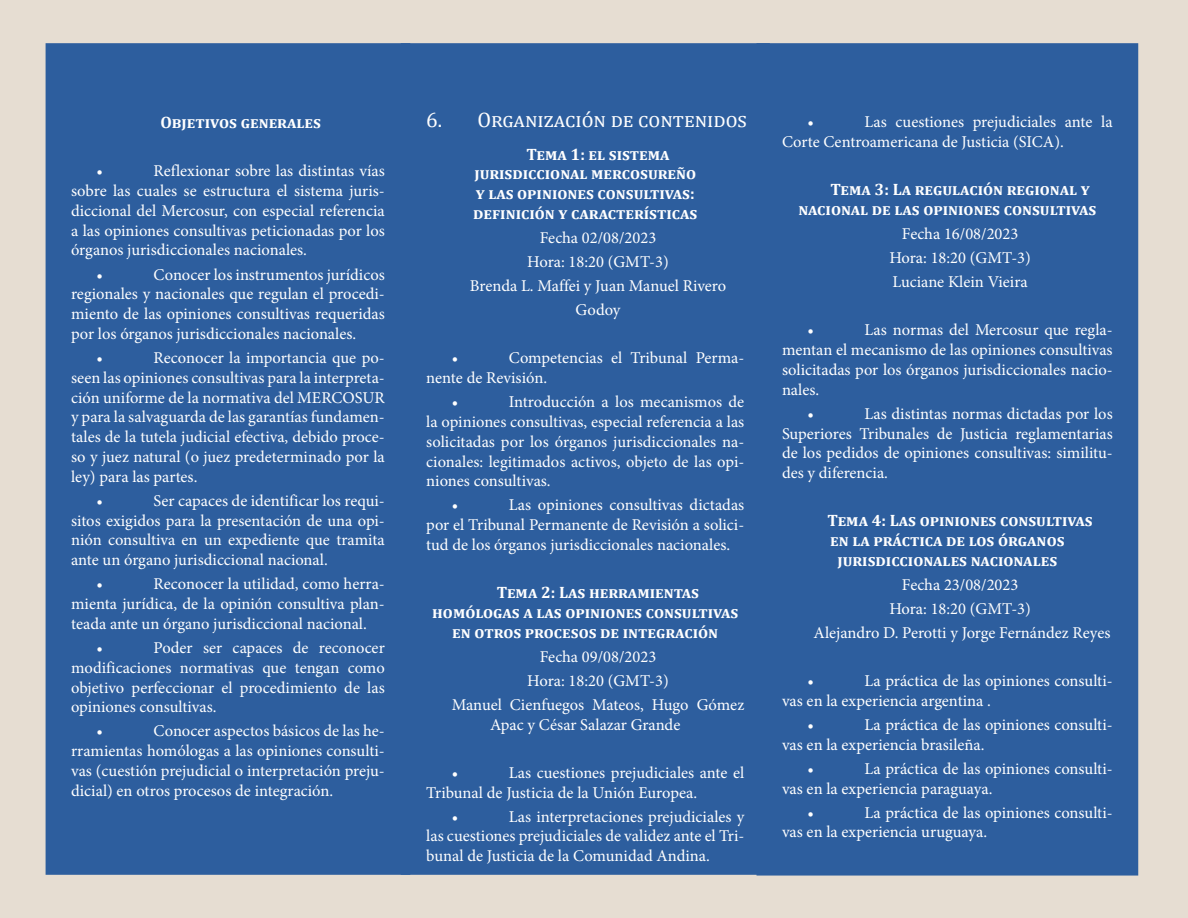
<style>
.page{position:relative;width:1188px;height:918px;background:#e6ddd2}
.page>*{position:absolute;margin:0;border:0;box-sizing:border-box;transform-origin:0 0}
.título_capítulo{font:21px "Cambria";color:#fff}
.parrafo_comun{font:16.5px/19.8px "Minion Pro";color:#fff;text-align:justify}
.Sub_título{font:700 16.5px/19.8px "Cambria";color:#fff}
</style>
<div class="page">
<div style="left:46px;top:43px;width:355px;height:832px;background:#2d5e9e"></div>
<div style="left:401px;top:43px;width:356px;height:832px;background:#2d5e9e"></div>
<div style="left:757px;top:43px;width:381px;height:833px;background:#2d5e9e"></div>
<p class="Sub_título" style="left:160px;top:112px;width:162px">Objetivos generales</p>
<p class="parrafo_comun" style="left:71px;top:161px;width:315px;text-indent:82px">Reflexionar sobre las distintas vías sobre las cuales se estructura el sistema juris&shy;diccional del Mercosur, con especial referencia a las opiniones consultivas peticionadas por los órganos jurisdiccionales nacionales.</p>
<p class="parrafo_comun" style="left:97px;top:264px;width:8px">•</p>
<p class="parrafo_comun" style="left:97px;top:161px;width:8px">•</p>
<p class="parrafo_comun" style="left:71px;top:264px;width:315px;text-indent:82px">Conocer los instrumentos jurídicos regionales y nacionales que regulan el procedi&shy;miento de las opiniones consultivas requeridas por los órganos jurisdiccionales nacionales.</p>
<p class="parrafo_comun" style="left:97px;top:348px;width:8px">•</p>
<p class="parrafo_comun" style="left:71px;top:348px;width:315px;text-indent:82px">Reconocer la importancia que po&shy;seen las opiniones consultivas para la interpreta&shy;ción uniforme de la normativa del MERCOSUR y para la salvaguarda de las garantías fundamen&shy;tales de la tutela judicial efectiva, debido proce&shy;so y juez natural (o juez predeterminado por la ley) para las partes.</p>
<p class="parrafo_comun" style="left:97px;top:491px;width:8px">•</p>
<p class="parrafo_comun" style="left:71px;top:491px;width:315px;text-indent:82px">Ser capaces de identificar los requi&shy;sitos exigidos para la presentación de una opi&shy;nión consultiva en un expediente que tramita ante un órgano jurisdiccional nacional.</p>
<p class="parrafo_comun" style="left:97px;top:574px;width:8px">•</p>
<p class="parrafo_comun" style="left:71px;top:574px;width:315px;text-indent:82px">Reconocer la utilidad, como herra&shy;mienta jurídica, de la opinión consultiva plan&shy;teada ante un órgano jurisdiccional nacional.</p>
<p class="parrafo_comun" style="left:97px;top:638px;width:8px">•</p>
<p class="parrafo_comun" style="left:71px;top:638px;width:315px;text-indent:82px">Poder ser capaces de reconocer modificaciones normativas que tengan como objetivo perfeccionar el procedimiento de las opiniones consultivas.</p>
<p class="parrafo_comun" style="left:97px;top:721px;width:8px">•</p>
<p class="parrafo_comun" style="left:71px;top:721px;width:315px;text-indent:82px">Conocer aspectos básicos de las he&shy;rramientas homólogas a las opiniones consulti&shy;vas (cuestión prejudicial o interpretación preju&shy;dicial) en otros procesos de integración.</p>
<p class="título_capítulo" style="left:426px;top:108px;width:322px">6. Organización de contenidos</p>
<p class="Sub_título" style="left:473px;top:144px;width:226px;text-indent:53px">Tema 1: el sistema jurisdiccional mercosureño y las opiniones consultivas: definición y características</p>
<p class="parrafo_comun" style="left:540px;top:228px;width:118px">Fecha 02/08/2023</p>
<p class="parrafo_comun" style="left:527px;top:252px;width:143px">Hora: 18:20 (GMT-3)</p>
<p class="parrafo_comun" style="left:470px;top:276px;width:258px">Brenda L. Maffei y Juan Manuel Rivero</p>
<p class="parrafo_comun" style="left:576px;top:300px;width:46px">Godoy</p>
<p class="parrafo_comun" style="left:452px;top:348px;width:8px">•</p>
<p class="parrafo_comun" style="left:426px;top:348px;width:319px;text-indent:82px">Competencias el Tribunal Perma&shy;nente de Revisión.</p>
<p class="parrafo_comun" style="left:452px;top:392px;width:8px">•</p>
<p class="parrafo_comun" style="left:426px;top:392px;width:319px;text-indent:82px">Introducción a los mecanismos de la opiniones consultivas, especial referencia a las solicitadas por los órganos jurisdiccionales na&shy;cionales: legitimados activos, objeto de las opi&shy;niones consultivas.</p>
<p class="parrafo_comun" style="left:452px;top:495px;width:8px">•</p>
<p class="parrafo_comun" style="left:426px;top:495px;width:319px;text-indent:82px">Las opiniones consultivas dictadas por el Tribunal Permanente de Revisión a solici&shy;tud de los órganos jurisdiccionales nacionales.</p>
<p class="Sub_título" style="left:497px;top:582px;width:204px">Tema 2: Las herramientas</p>
<p class="Sub_título" style="left:432px;top:602px;width:308px">homólogas a las opiniones consultivas</p>
<p class="Sub_título" style="left:452px;top:622px;width:267px">en otros procesos de integración</p>
<p class="parrafo_comun" style="left:540px;top:647px;width:118px">Fecha 09/08/2023</p>
<p class="parrafo_comun" style="left:527px;top:671px;width:143px">Hora: 18:20 (GMT-3)</p>
<p class="parrafo_comun" style="left:490px;top:695px;width:256px;text-indent:-38px">Manuel Cienfuegos Mateos, Hugo Gómez<br>Apac y César Salazar Grande</p>
<p class="parrafo_comun" style="left:452px;top:763px;width:8px">•</p>
<p class="parrafo_comun" style="left:426px;top:763px;width:319px;text-indent:82px">Las cuestiones prejudiciales ante el<br>Tribunal de Justicia de la Unión Europea.</p>
<p class="parrafo_comun" style="left:452px;top:807px;width:8px">•</p>
<p class="parrafo_comun" style="left:426px;top:807px;width:320px;text-indent:82px">Las interpretaciones prejudiciales y las cuestiones prejudiciales de validez ante el Tri&shy;bunal de Justicia de la Comunidad Andina.</p>
<p class="parrafo_comun" style="left:782px;top:112px;width:332px;text-indent:82px">Las cuestiones prejudiciales ante la<br>Corte Centroamericana de Justicia (SICA).</p>
<p class="Sub_título" style="left:798px;top:179px;width:300px;text-indent:32px">Tema 3: La regulación regional y nacional de las opiniones consultivas</p>
<p class="parrafo_comun" style="left:902px;top:224px;width:118px">Fecha 16/08/2023</p>
<p class="parrafo_comun" style="left:889px;top:248px;width:143px">Hora: 18:20 (GMT-3)</p>
<p class="parrafo_comun" style="left:893px;top:272px;width:137px">Luciane Klein Vieira</p>
<p class="parrafo_comun" style="left:808px;top:112px;width:8px">•</p>
<p class="parrafo_comun" style="left:782px;top:320px;width:332px;text-indent:82px">Las normas del Mercosur que regla&shy;mentan el mecanismo de las opiniones consultivas solicitadas por los órganos jurisdiccionales nacio&shy;nales.</p>
<p class="parrafo_comun" style="left:808px;top:404px;width:8px">•</p>
<p class="parrafo_comun" style="left:808px;top:320px;width:8px">•</p>
<p class="parrafo_comun" style="left:782px;top:404px;width:332px;text-indent:82px">Las distintas normas dictadas por los Superiores Tribunales de Justicia reglamentarias de los pedidos de opiniones consultivas: similitu&shy;des y diferencia.</p>
<p class="Sub_título" style="left:828px;top:510px;width:267px">Tema 4: Las opiniones consultivas</p>
<p class="Sub_título" style="left:830px;top:530px;width:236px">en la práctica de los órganos</p>
<p class="Sub_título" style="left:837px;top:550px;width:221px">jurisdiccionales nacionales</p>
<p class="parrafo_comun" style="left:902px;top:575px;width:118px">Fecha 23/08/2023</p>
<p class="parrafo_comun" style="left:889px;top:599px;width:143px">Hora: 18:20 (GMT-3)</p>
<p class="parrafo_comun" style="left:814px;top:623px;width:298px">Alejandro D. Perotti y Jorge Fernández Reyes</p>
<p class="parrafo_comun" style="left:808px;top:671px;width:8px">•</p>
<p class="parrafo_comun" style="left:782px;top:671px;width:332px;text-indent:82px">La práctica de las opiniones consulti&shy;vas en la experiencia argentina .</p>
<p class="parrafo_comun" style="left:808px;top:715px;width:8px">•</p>
<p class="parrafo_comun" style="left:782px;top:715px;width:332px;text-indent:82px">La práctica de las opiniones consulti&shy;vas en la experiencia brasileña.</p>
<p class="parrafo_comun" style="left:808px;top:759px;width:8px">•</p>
<p class="parrafo_comun" style="left:782px;top:759px;width:332px;text-indent:82px">La práctica de las opiniones consulti&shy;vas en la experiencia paraguaya.</p>
<p class="parrafo_comun" style="left:808px;top:803px;width:8px">•</p>
<p class="parrafo_comun" style="left:782px;top:803px;width:332px;text-indent:82px">La práctica de las opiniones consulti&shy;vas en la experiencia uruguaya.</p>
</div>
